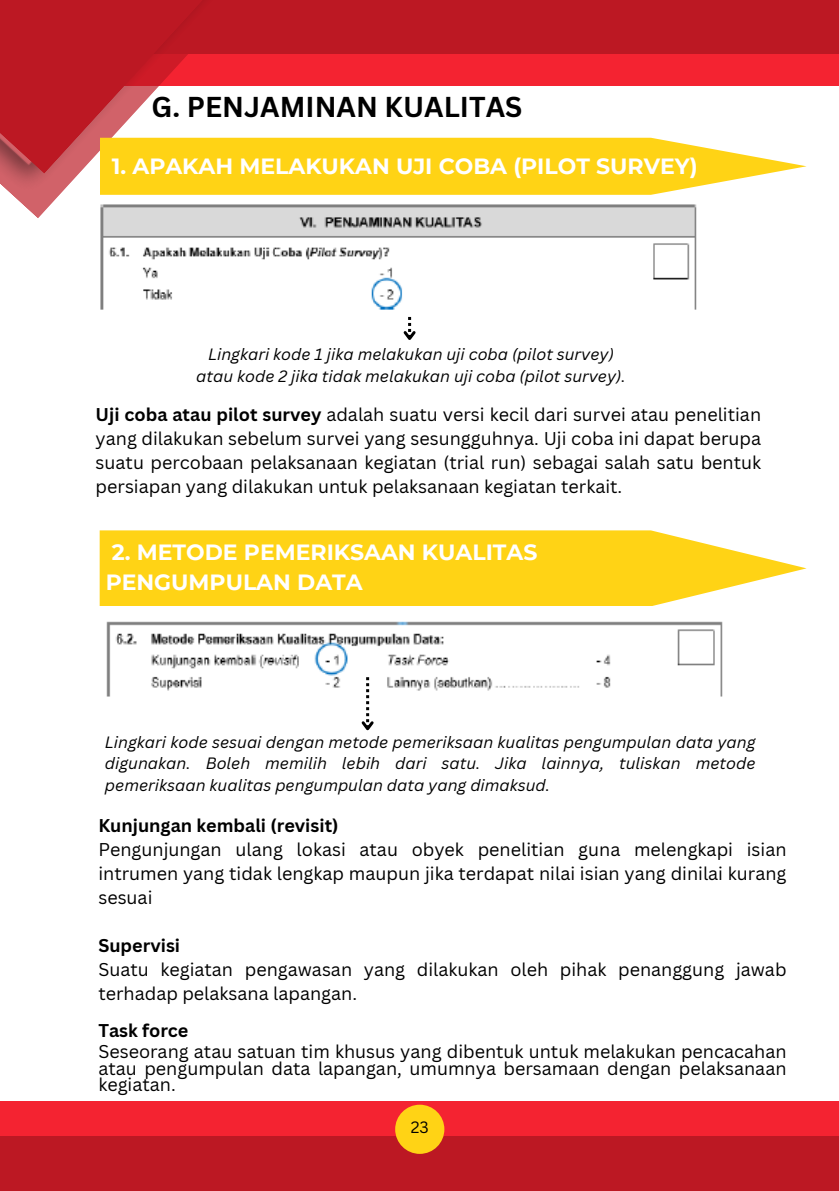
<style>
.page{position:relative;width:839px;height:1191px;background:#fff}
.page>*{position:absolute;margin:0;border:0;box-sizing:border-box;transform-origin:0 0}
.t1{font:700 28px "Canva Sans";color:#000}
.t2{font:700 22px/30px "Montserrat";color:#fff}
.t3{font:18px/24px "Canva Sans";color:#000}
.t4{font:italic 16px/21.4px "Canva Sans";color:#000;text-align:justify}
.t5{font:16px "Canva Sans";color:#000}
.s1{font-weight:700}
</style>
<div class="page">
<div style="left:41px;top:51px;width:797px;height:34px;background:#f42331"></div>
<div style="left:0;top:1101px;width:838px;height:35px;background:#f42331"></div>
<div style="left:52px;top:0;width:786px;height:54px;background:#bc1823"></div>
<div style="left:0;top:1137px;width:838px;height:54px;background:#bc1823"></div>
<svg style="left:22px;top:204px;width:29px;height:14px"></svg>
<img style="left:0;top:85px;width:337px;height:119px">
<svg style="left:0;top:0;width:255px;height:174px;fill:#bc1823"></svg>
<div style="left:395px;top:1105px;width:49px;height:49px;background:#ffd315;border-radius:50%"></div>
<svg style="left:100px;top:138px;width:706px;height:57px;background:#ffd72e"></svg>
<svg style="left:100px;top:530px;width:706px;height:76px;background:#ffd830"></svg>
<svg style="left:403px;top:316px;width:13px;height:24px"></svg>
<img style="left:100px;top:204px;width:597px;height:106px">
<img style="left:106px;top:621px;width:617px;height:76px">
<svg style="left:359px;top:677px;width:17px;height:54px"></svg>
<h3 class="t1" style="left:152px;top:87px;width:372px">G. PENJAMINAN KUALITAS</h3>
<h1 class="t2" style="left:112px;top:151px;width:587px">1. APAKAH MELAKUKAN UJI COBA (PILOT SURVEY)</h1>
<p class="t4" style="left:208px;top:344px;width:407px">Lingkari kode 1 jika melakukan uji coba (pilot survey)</p>
<p class="t4" style="left:196px;top:365px;width:431px">atau kode 2 jika tidak melakukan uji coba (pilot survey).</p>
<p class="t3" style="left:96px;top:402px;width:667px;text-align:justify"><span class="s1">Uji coba atau pilot survey</span> adalah suatu versi kecil dari survei atau penelitian yang dilakukan sebelum survei yang sesungguhnya. Uji coba ini dapat berupa suatu percobaan pelaksanaan kegiatan (trial run) sebagai salah satu bentuk persiapan yang dilakukan untuk pelaksanaan kegiatan terkait.</p>
<p class="t2" style="left:106px;top:538px;width:433px">2. METODE PEMERIKSAAN KUALITAS<br>PENGUMPULAN DATA</p>
<h3 class="t4" style="left:105px;top:731px;width:652px">Lingkari kode sesuai dengan metode pemeriksaan kualitas pengumpulan data yang digunakan. Boleh memilih lebih dari satu. Jika lainnya, tuliskan metode pemeriksaan kualitas pengumpulan data yang dimaksud.</h3>
<h3 class="t3" style="left:98px;top:813px;width:689px"><span class="s1">Kunjungan kembali (revisit)<br></span>Pengunjungan ulang lokasi atau obyek penelitian guna melengkapi isian intrumen yang tidak lengkap maupun jika terdapat nilai isian yang dinilai kurang sesuai</h3>
<h3 class="t3" style="left:98px;top:933px;width:689px"><span class="s1">Supervisi<br></span>Suatu kegiatan pengawasan yang dilakukan oleh pihak penanggung jawab terhadap pelaksana lapangan.</h3>
<p class="t3" style="left:98px;top:1020px;width:689px;line-height:21px"><span class="s1">Task force<br></span>Seseorang atau satuan tim khusus yang dibentuk untuk melakukan pencacahan</p>
<p class="t3" style="left:98px;top:1059px;width:689px;line-height:16.4px">atau pengumpulan data lapangan, umumnya bersamaan dengan pelaksanaan kegiatan.</p>
<p class="t5" style="left:410px;top:1116px;width:20px">23</p>
</div>
